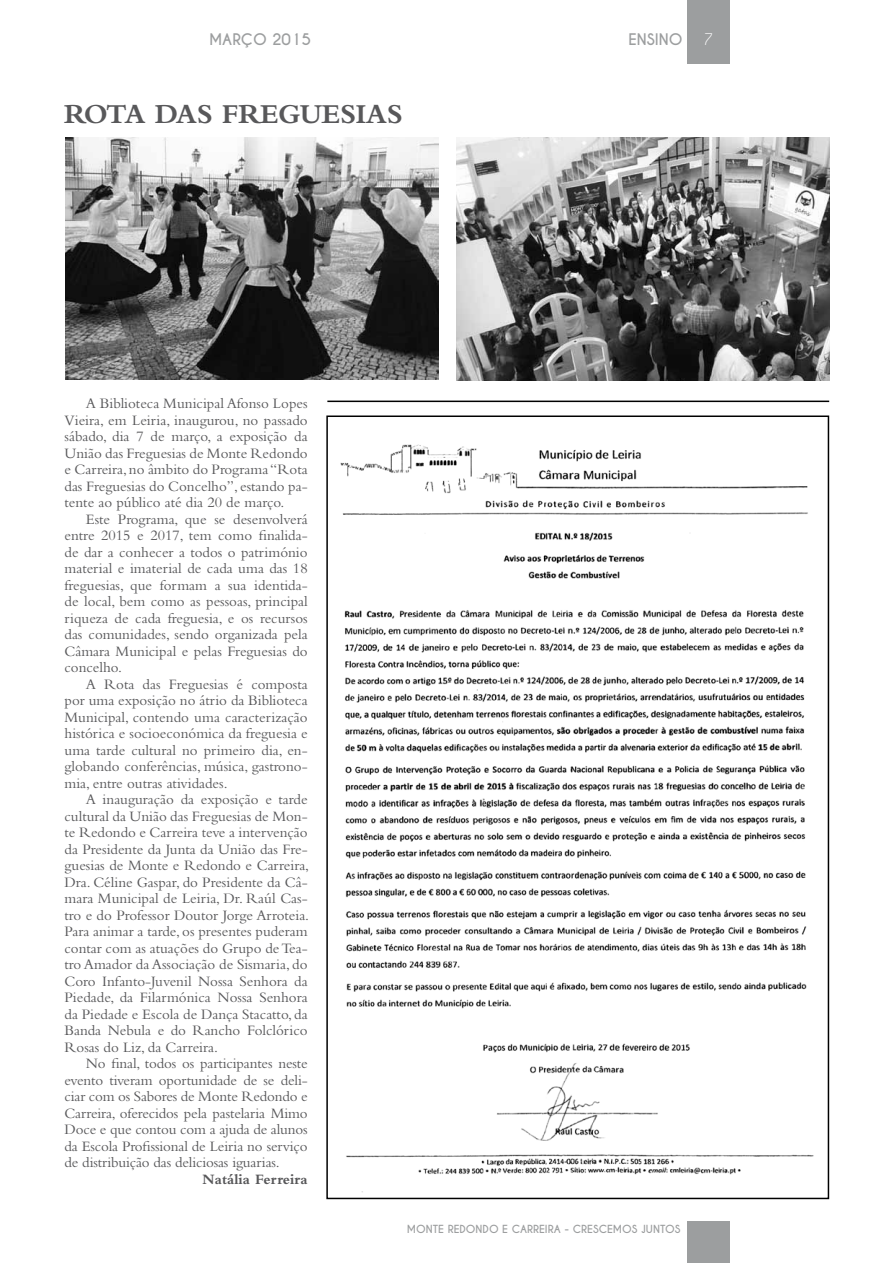
<style>
.page{position:relative;width:893px;height:1263px;background:#fff}
.page>*{position:absolute;margin:0;border:0;box-sizing:border-box;transform-origin:0 0}
.t1{font:700 28.5px "Bembo Std";letter-spacing:-.01em;color:#58585a}
.t2{font:15px/16.5px "Bembo Std";color:#58585a;text-align:justify}
.t3{font:700 15px "Caviar Dreams";color:#9c9e9f}
.t4{font:700 15px "Bembo Std";color:#58585a}
.t5{font:15px "Caviar Dreams";color:#fff}
.t6{font:700 10.5px "Caviar Dreams";color:#9c9e9f}
</style>
<div class="page">
<div style="left:687px;top:0;width:43px;height:64px;background:#9c9e9f"></div>
<div style="left:687px;top:1221px;width:43px;height:42px;background:#9c9e9f"></div>
<img style="left:456px;top:137px;width:374px;height:244px">
<img style="left:65px;top:137px;width:373px;height:242px">
<img style="left:340px;top:444px;width:474px;height:749px">
<hr style="left:327px;top:401px;width:502px;height:1px;background:#000">
<p class="t3" style="left:209px;top:30px;width:104px">MARÇO 2015</p>
<p class="t5" style="left:704px;top:30px;width:11px">7</p>
<p class="t3" style="left:628px;top:30px;width:56px">ENSINO</p>
<h1 class="t1" style="left:64px;top:98px;width:340px">ROTA DAS FREGUESIAS</h1>
<p class="t2" style="left:65px;top:395px;width:245px;text-indent:21px">A Biblioteca Municipal Afonso Lopes Vieira, em Leiria, inaugurou, no passado sábado, dia 7 de março, a exposição da União das Freguesias de Monte Redondo e Carreira, no âmbito do Programa “Rota das Freguesias do Concelho”, estando pa&shy;tente ao público até dia 20 de março.</p>
<p class="t2" style="left:65px;top:510px;width:245px;text-indent:21px">Este Programa, que se desenvolverá entre 2015 e 2017, tem como finalida&shy;de dar a conhecer a todos o património material e imaterial de cada uma das 18 freguesias, que formam a sua identida&shy;de local, bem como as pessoas, principal riqueza de cada freguesia, e os recursos das comunidades, sendo organizada pela Câmara Municipal e pelas Freguesias do concelho.</p>
<p class="t2" style="left:65px;top:675px;width:245px;text-indent:21px">A Rota das Freguesias é composta por uma exposição no átrio da Biblioteca Municipal, contendo uma caracterização histórica e socioeconómica da freguesia e uma tarde cultural no primeiro dia, en&shy;globando conferências, música, gastrono&shy;mia, entre outras atividades.</p>
<p class="t2" style="left:65px;top:791px;width:246px;text-indent:21px">A inauguração da exposição e tarde cultural da União das Freguesias de Mon&shy;te Redondo e Carreira teve a intervenção da Presidente da Junta da União das Fre&shy;guesias de Monte e Redondo e Carreira, Dra. Céline Gaspar, do Presidente da Câ&shy;mara Municipal de Leiria, Dr. Raúl Cas&shy;tro e do Professor Doutor Jorge Arroteia.<br>Para animar a tarde, os presentes puderam contar com as atuações do Grupo de Tea&shy;tro Amador da Associação de Sismaria, do Coro Infanto-Juvenil Nossa Senhora da Piedade, da Filarmónica Nossa Senhora da Piedade e Escola de Dança Stacatto, da Banda Nebula e do Rancho Folclórico Rosas do Liz, da Carreira.</p>
<p class="t2" style="left:65px;top:1055px;width:245px;text-indent:21px">No final, todos os participantes neste evento tiveram oportunidade de se deli&shy;ciar com os Sabores de Monte Redondo e Carreira, oferecidos pela pastelaria Mimo Doce e que contou com a ajuda de alunos da Escola Profissional de Leiria no serviço de distribuição das deliciosas iguarias.</p>
<p class="t4" style="left:203px;top:1170px;width:107px">Natália Ferreira</p>
<p class="t6" style="left:407px;top:1222px;width:275px">MONTE REDONDO E CARREIRA - CRESCEMOS JUNTOS</p>
</div>
